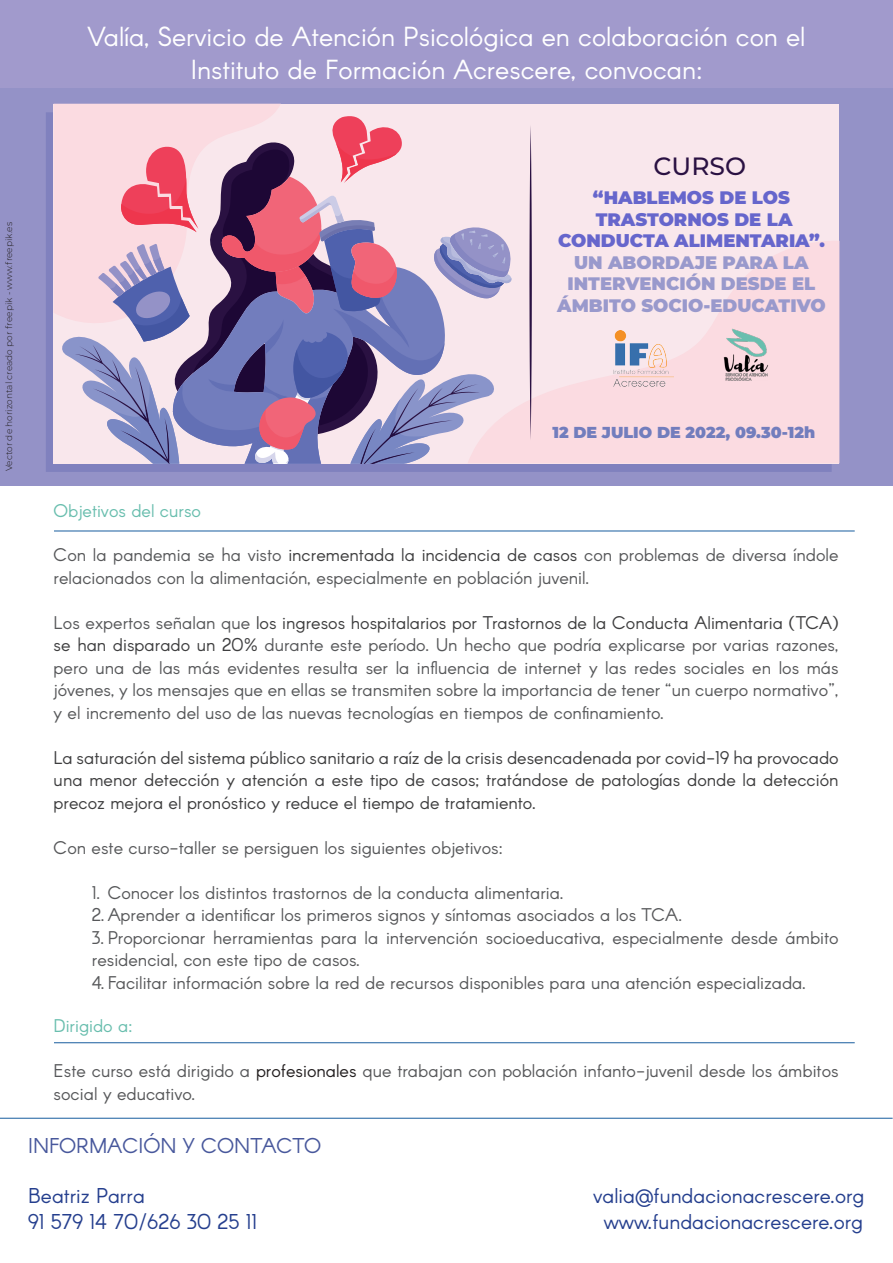
<style>
.page{position:relative;width:893px;height:1263px;background:#fff}
.page>*{position:absolute;margin:0;border:0;box-sizing:border-box;transform-origin:0 0}
.t1{font:27px/32.4px "Arcon";color:#fff;text-align:center}
.t2{font:500 25.05px "Montserrat";color:#2a1142}
.t3{font:21px "Arcon";color:#253f8e}
.t4{font:21px "Arcon";color:#48589c}
.t5{font:18px/22.5px "Arcon";color:#57585a}
.t6{font:18px/22.5px "Arcon";color:#3e3e3f;text-align:justify}
.t7{font:900 18px/21.6px "Montserrat";color:#99c;text-align:center}
.t8{font:18px "Arcon";color:#69beae}
.t9{font:900 15.9px "Montserrat";color:#727dbd}
.t10{font:300 9px "Montserrat";color:#231f20}
.s1{color:#66c}
.s2{color:#3e3e3f}
.s3{color:#231f20}
</style>
<div class="page">
<div style="left:0;top:0;width:893px;height:111px;background:#a19acc"></div>
<hr style="left:54px;top:531px;width:801px;height:1px;background:#175d9e">
<hr style="left:0;top:1118px;width:893px;height:1px;background:#175d9e">
<div style="left:0;top:88px;width:893px;height:397px;background:#9492c7"></div>
<svg style="left:46px;top:112px;width:786px;height:360px;background:#8787c0"></svg>
<div style="left:54px;top:104px;width:785px;height:359px;background:#f9e7ec"></div>
<svg style="left:514px;top:241px;width:325px;height:222px;fill:#fbdbe1"></svg>
<div style="left:54px;top:104px;width:226px;height:210px;background:#fbdbe1"></div>
<svg style="left:58px;top:112px;width:456px;height:351px"></svg>
<svg style="left:529px;top:126px;width:3px;height:314px"></svg>
<img style="left:613px;top:330px;width:60px;height:58px">
<img style="left:718px;top:327px;width:60px;height:56px">
<hr style="left:54px;top:1042px;width:801px;height:1px;background:#175d9e">
<p class="t1" style="left:87px;top:23px;width:720px">Valía, Servicio de Atención Psicológica en colaboración con el<br>Instituto de Formación Acrescere, convocan:</p>
<p class="t10" style="left:3px;top:471px;width:251px;rotate:-90deg">Vector de horizontal creado por freepik - www.freepik.es</p>
<p class="t2" style="left:653px;top:148px;width:94px">CURSO</p>
<p class="t7" style="left:557px;top:186px;width:270px"><span class="s1">“HABLEMOS DE LOS<br>TRASTORNOS DE LA<br>CONDUCTA ALIMENTARIA”.<br></span>UN ABORDAJE PARA LA<br>INTERVENCIÓN DESDE EL<br>ÁMBITO SOCIO-EDUCATIVO</p>
<p class="t9" style="left:552px;top:420px;width:264px">12 DE JULIO DE 2022, 09.30-12h</p>
<p class="t8" style="left:54px;top:500px;width:149px">Objetivos del curso</p>
<p class="t5" style="left:54px;top:545px;width:786px">Con la pandemia se ha visto <span class="s2">incrementada la incidencia de casos</span> con problemas de diversa índole relacionados con la alimentación, especialmente en población juvenil.</p>
<p class="t5" style="left:54px;top:613px;width:786px;text-align:justify">Los expertos señalan que <span class="s2">los ingresos hospitalarios por Trastornos de la Conducta Alimentaria (TCA) se han disparado un 20%</span> durante este período. Un hecho que podría explicarse por varias razones, pero una de las más evidentes resulta ser la influencia de internet y las redes sociales en los más jóvenes, y los mensajes que en ellas se transmiten sobre la importancia de tener “un cuerpo normativo”, y el incremento del uso de las nuevas tecnologías en tiempos de confinamiento.</p>
<p class="t6" style="left:54px;top:748px;width:786px">La saturación del sistema público sanitario a raíz de la crisis desencadenada por covid-19 ha provocado una menor detección y atención a este tipo de casos; tratándose de patologías donde la detección precoz mejora el pronóstico y reduce el tiempo de tratamiento.</p>
<p class="t5" style="left:54px;top:838px;width:450px">Con este curso-taller se persiguen los siguientes objetivos:</p>
<p class="t5" style="left:92px;top:883px;width:473px">1. Conocer los distintos trastornos de la conducta alimentaria.</p>
<p class="t5" style="left:92px;top:905px;width:592px">2. Aprender a identificar los primeros signos y síntomas asociados a los TCA.</p>
<p class="t5" style="left:92px;top:928px;width:748px">3. Proporcionar herramientas para la intervención socioeducativa, especialmente desde ámbito residencial, con este tipo de casos.</p>
<p class="t5" style="left:92px;top:973px;width:715px">4. Facilitar información sobre la red de recursos disponibles para una atención especializada.</p>
<p class="t8" style="left:54px;top:1014px;width:80px">Dirigido a:</p>
<p class="t5" style="left:54px;top:1061px;width:786px">Este curso está dirigido a <span class="s3">profesionales</span> que trabajan con población infanto-juvenil desde los ámbitos social y educativo.</p>
<p class="t4" style="left:28px;top:1132px;width:294px">INFORMACIÓN Y CONTACTO</p>
<p class="t3" style="left:28px;top:1183px;width:118px">Beatriz Parra</p>
<p class="t3" style="left:593px;top:1183px;width:273px">valia@fundacionacrescere.org</p>
<p class="t3" style="left:28px;top:1208px;width:230px">91 579 14 70/626 30 25 11</p>
<p class="t3" style="left:604px;top:1208px;width:261px">www.fundacionacrescere.org</p>
</div>
